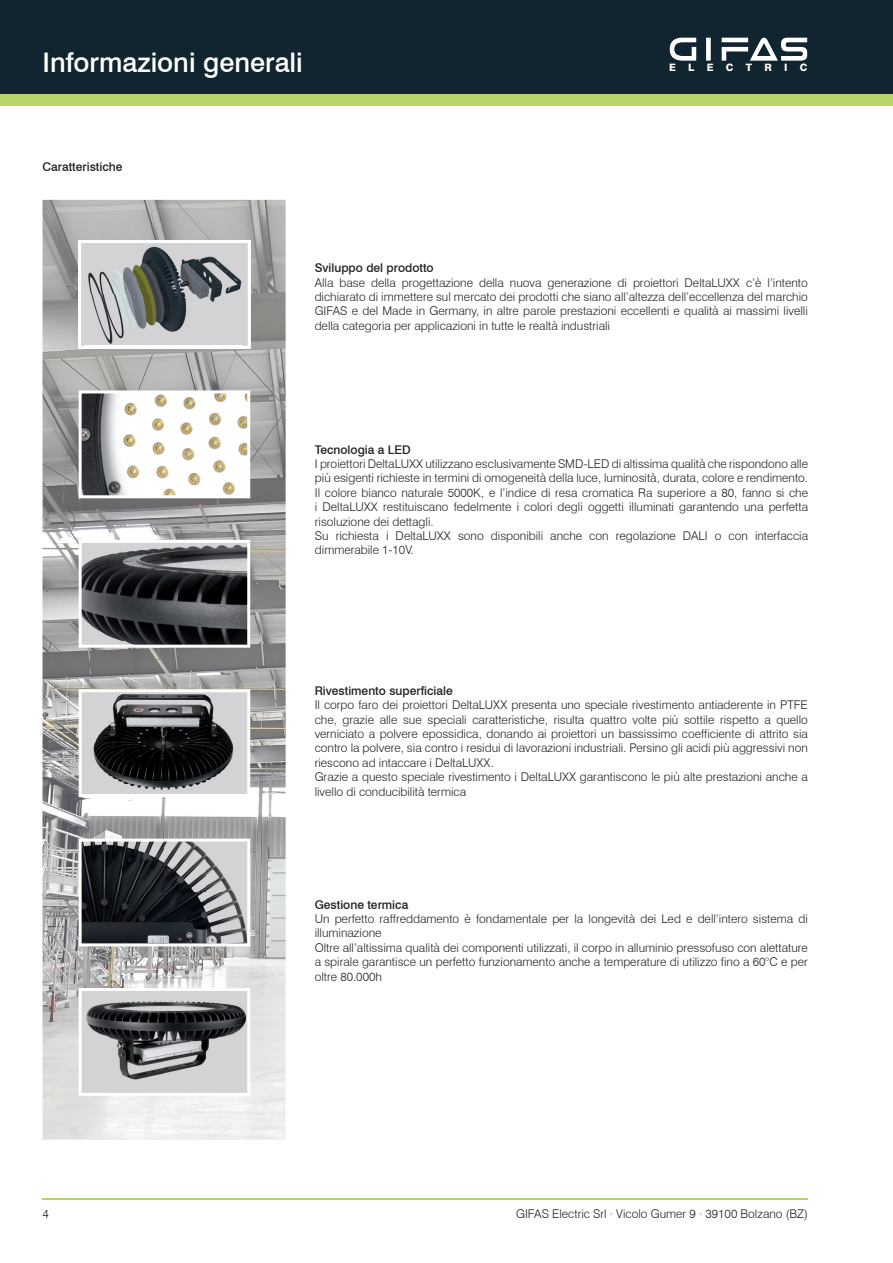
<style>
.page{position:relative;width:893px;height:1263px;background:#fff}
.page>*{position:absolute;margin:0;border:0;box-sizing:border-box;transform-origin:0 0}
.t1{font:500 27px "Swiss 721 BT";color:#fff}
.t2{font:300 12px/14.4px "Swiss 721 BT";color:#231f20}
.t3{font:500 12px "Swiss 721 BT";color:#231f20}
.t4{font:800 10.2px "Swiss 721 BT";letter-spacing:1.21em;color:#fff}
</style>
<div class="page">
<div style="left:0;top:94px;width:893px;height:12px;background:#b7d468"></div>
<div style="left:0;top:0;width:893px;height:94px;background:#112530"></div>
<svg style="left:670px;top:38px;width:26px;height:23px"></svg>
<svg style="left:722px;top:38px;width:85px;height:23px"></svg>
<svg style="left:706px;top:38px;width:5px;height:23px"></svg>
<hr style="left:707px;top:38px;width:3px;height:22px;background:#fff">
<img style="left:43px;top:200px;width:243px;height:380px">
<img style="left:43px;top:580px;width:48px;height:560px">
<img style="left:237px;top:580px;width:49px;height:560px">
<img style="left:91px;top:648px;width:146px;height:41px">
<img style="left:91px;top:797px;width:146px;height:42px">
<img style="left:91px;top:946px;width:146px;height:42px">
<svg style="left:78px;top:240px;width:173px;height:109px"></svg>
<svg style="left:79px;top:390px;width:171px;height:108px"></svg>
<svg style="left:79px;top:540px;width:171px;height:108px;background:#58595c"></svg>
<svg style="left:79px;top:839px;width:171px;height:107px;background:#5f6165"></svg>
<svg style="left:79px;top:988px;width:171px;height:108px;background:#9a9a9d"></svg>
<svg style="left:79px;top:689px;width:171px;height:108px;background:#777879"></svg>
<img style="left:84px;top:244px;width:158px;height:103px">
<hr style="left:43px;top:1198px;width:765px;height:2px;background:#b7d468">
<h1 class="t1" style="left:43px;top:46px;width:262px">Informazioni generali</h1>
<p class="t3" style="left:43px;top:159px;width:82px">Caratteristiche</p>
<p class="t4" style="left:669px;top:61px;width:140px">ELECTRIC</p>
<p class="t3" style="left:315px;top:261px;width:121px">Sviluppo del prodotto</p>
<p class="t2" style="left:315px;top:275px;width:495px;text-align:justify">Alla base della progettazione della nuova generazione di proiettori DeltaLUXX c’è l’intento dichiarato di immettere sul mercato dei prodotti che siano all’altezza dell’eccellenza del marchio GIFAS e del Made in Germany, in altre parole prestazioni eccellenti e qualità ai massimi livelli della categoria per applicazioni in tutte le realtà industriali</p>
<p class="t3" style="left:315px;top:442px;width:97px">Tecnologia a LED</p>
<p class="t2" style="left:315px;top:456px;width:495px">I proiettori DeltaLUXX utilizzano esclusivamente SMD-LED di altissima qualità che rispondono alle più esigenti richieste in termini di omogeneità della luce, luminosità, durata, colore e rendimento.<br>Il colore bianco naturale 5000K, e l’indice di resa cromatica Ra superiore a 80, fanno si che i DeltaLUXX restituiscano fedelmente i colori degli oggetti illuminati garantendo una perfetta risoluzione dei dettagli.<br>Su richiesta i DeltaLUXX sono disponibili anche con regolazione DALI o con interfaccia dimmerabile 1-10V.</p>
<p class="t3" style="left:315px;top:683px;width:140px">Rivestimento superficiale</p>
<p class="t2" style="left:315px;top:698px;width:495px">Il corpo faro dei proiettori DeltaLUXX presenta uno speciale rivestimento antiaderente in PTFE che, grazie alle sue speciali caratteristiche, risulta quattro volte più sottile rispetto a quello verniciato a polvere epossidica, donando ai proiettori un bassissimo coefficiente di attrito sia contro la polvere, sia contro i residui di lavorazioni industriali. Persino gli acidi più aggressivi non riescono ad intaccare i DeltaLUXX.<br>Grazie a questo speciale rivestimento i DeltaLUXX garantiscono le più alte prestazioni anche a livello di conducibilità termica</p>
<p class="t3" style="left:315px;top:897px;width:95px">Gestione termica</p>
<p class="t2" style="left:315px;top:911px;width:495px">Un perfetto raffreddamento è fondamentale per la longevità dei Led e dell’intero sistema di illuminazione<br>Oltre all’altissima qualità dei componenti utilizzati, il corpo in alluminio pressofuso con alettature a spirale garantisce un perfetto funzionamento anche a temperature di utilizzo fino a 60°C e per oltre 80.000h</p>
<p class="t2" style="left:43px;top:1207px;width:8px">4</p>
<p class="t2" style="left:516px;top:1207px;width:293px">GIFAS Electric Srl · Vicolo Gumer 9 · 39100 Bolzano (BZ)</p>
</div>
